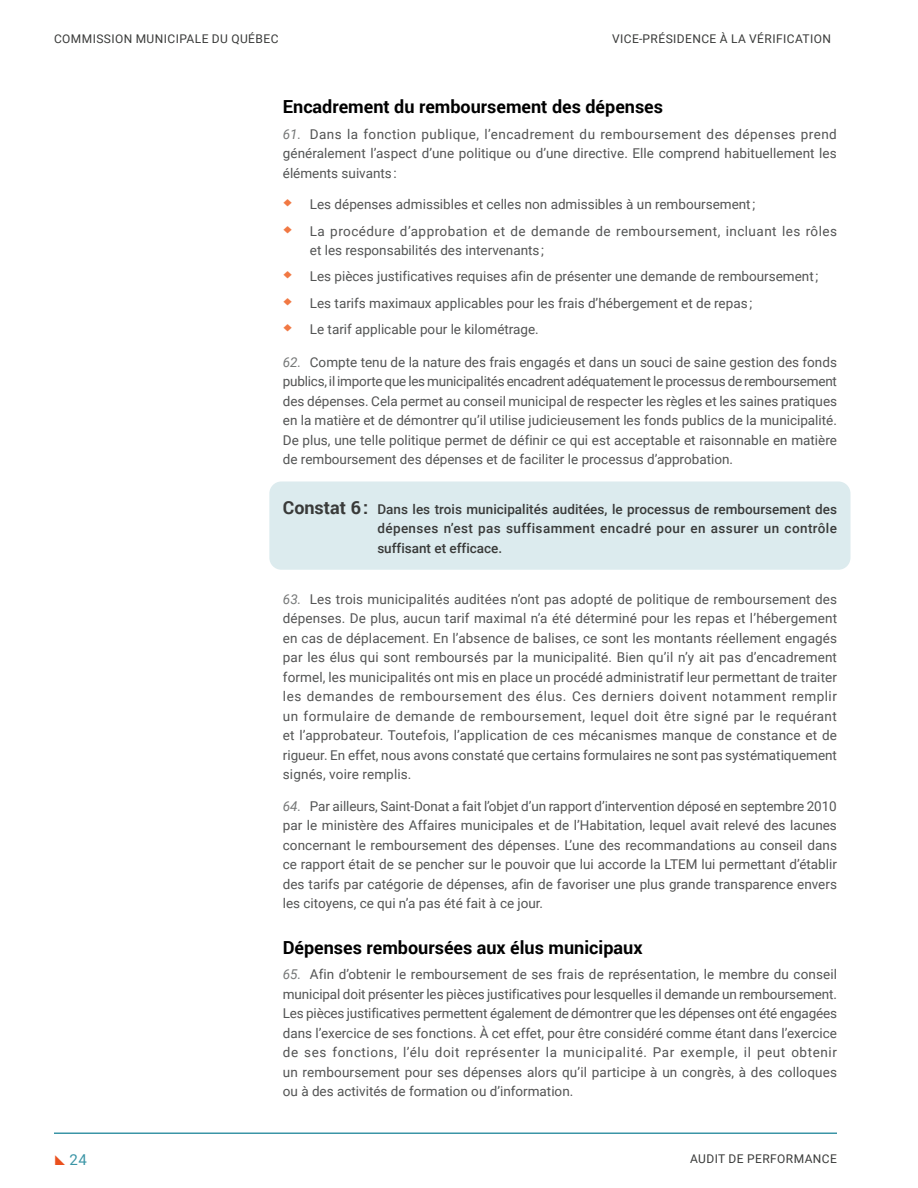
<style>
.page{position:relative;width:918px;height:1188px;background:#fff}
.page>*{position:absolute;margin:0;border:0;box-sizing:border-box;transform-origin:0 0}
.H3_Titre_2__Texte{font:700 18px "Roboto";color:#000}
.t1{font:15px "Roboto";color:#3b95a6}
.Texte_courant_-_Numé{font:13.5px/19.5px "Roboto";color:#535454;text-align:justify}
.Texte_courant_-_Cons{font:500 13.5px/19.5px "Roboto";letter-spacing:.03em;color:#393a39;text-align:justify}
.Texte_courant_-_Numé-2{font:13.5px/19.5px "Roboto";letter-spacing:.035em;color:#535454}
.t2{font:12px "Roboto";letter-spacing:.035em;color:#393a39}
.s1{font-style:italic;color:#767878}
.s2{font-weight:700;font-size:18px}
</style>
<div class="page">
<hr style="left:54px;top:1132px;width:783px;height:2px;background:#3b95a6">
<div style="left:269px;top:482px;width:581px;height:88px;background:#dcebee;border-radius:12px"></div>
<p class="t2" style="left:54px;top:30px;width:226px">COMMISSION MUNICIPALE DU QUÉBEC</p>
<p class="t2" style="left:612px;top:30px;width:220px">VICE-PRÉSIDENCE À LA VÉRIFICATION</p>
<h2 class="H3_Titre_2__Texte" style="left:283px;top:94px;width:382px">Encadrement du remboursement des dépenses</h2>
<p class="Texte_courant_-_Numé" style="left:283px;top:124px;width:556px"><span class="s1">61.</span> Dans la fonction publique, l’encadrement du remboursement des dépenses prend généralement l’aspect d’une politique ou d’une directive. Elle comprend habituellement les éléments suivants :</p>
<p class="Texte_courant_-_Numé" style="left:283px;top:194px;width:474px"><sup>◆</sup> Les dépenses admissibles et celles non admissibles à un remboursement ;</p>
<p class="Texte_courant_-_Numé-2" style="left:310px;top:221px;width:529px;text-indent:-27px"><sup>◆</sup> La procédure d’approbation et de demande de remboursement, incluant les rôles et les responsabilités des intervenants ;</p>
<p class="Texte_courant_-_Numé" style="left:283px;top:266px;width:537px"><sup>◆</sup> Les pièces justificatives requises afin de présenter une demande de remboursement ;</p>
<p class="Texte_courant_-_Numé" style="left:283px;top:293px;width:471px"><sup>◆</sup> Les tarifs maximaux applicables pour les frais d’hébergement et de repas ;</p>
<p class="Texte_courant_-_Numé" style="left:283px;top:319px;width:257px"><sup>◆</sup> Le tarif applicable pour le kilométrage.</p>
<p class="Texte_courant_-_Numé" style="left:283px;top:352px;width:556px"><span class="s1">62.</span> Compte tenu de la nature des frais engagés et dans un souci de saine gestion des fonds publics, il importe que les municipalités encadrent adéquatement le processus de remboursement des dépenses. Cela permet au conseil municipal de respecter les règles et les saines pratiques en la matière et de démontrer qu’il utilise judicieusement les fonds publics de la municipalité.<br>De plus, une telle politique permet de définir ce qui est acceptable et raisonnable en matière de remboursement des dépenses et de faciliter le processus d’approbation.</p>
<p class="Texte_courant_-_Cons" style="left:377px;top:499px;width:461px;text-indent:-94px"><span class="s2">Constat 6:</span> Dans les trois municipalités auditées, le processus de remboursement des dépenses n’est pas suffisamment encadré pour en assurer un contrôle suffisant et efficace.</p>
<p class="Texte_courant_-_Numé" style="left:283px;top:589px;width:556px"><span class="s1">63.</span> Les trois municipalités auditées n’ont pas adopté de politique de remboursement des dépenses. De plus, aucun tarif maximal n’a été déterminé pour les repas et l’hébergement en cas de déplacement. En l’absence de balises, ce sont les montants réellement engagés par les élus qui sont remboursés par la municipalité. Bien qu’il n’y ait pas d’encadrement formel, les municipalités ont mis en place un procédé administratif leur permettant de traiter les demandes de remboursement des élus. Ces derniers doivent notamment remplir un formulaire de demande de remboursement, lequel doit être signé par le requérant et l’approbateur. Toutefois, l’application de ces mécanismes manque de constance et de rigueur. En effet, nous avons constaté que certains formulaires ne sont pas systématiquement signés, voire remplis.</p>
<p class="Texte_courant_-_Numé" style="left:283px;top:796px;width:556px"><span class="s1">64.</span> Par ailleurs, Saint-Donat a fait l’objet d’un rapport d’intervention déposé en septembre 2010 par le ministère des Affaires municipales et de l’Habitation, lequel avait relevé des lacunes concernant le remboursement des dépenses. L’une des recommandations au conseil dans ce rapport était de se pencher sur le pouvoir que lui accorde la LTEM lui permettant d’établir des tarifs par catégorie de dépenses, afin de favoriser une plus grande transparence envers les citoyens, ce qui n’a pas été fait à ce jour.</p>
<h2 class="H3_Titre_2__Texte" style="left:283px;top:935px;width:361px">Dépenses remboursées aux élus municipaux</h2>
<p class="Texte_courant_-_Numé" style="left:283px;top:964px;width:556px"><span class="s1">65.</span> Afin d’obtenir le remboursement de ses frais de représentation, le membre du conseil municipal doit présenter les pièces justificatives pour lesquelles il demande un remboursement.<br>Les pièces justificatives permettent également de démontrer que les dépenses ont été engagées dans l’exercice de ses fonctions. À cet effet, pour être considéré comme étant dans l’exercice de ses fonctions, l’élu doit représenter la municipalité. Par exemple, il peut obtenir un remboursement pour ses dépenses alors qu’il participe à un congrès, à des colloques ou à des activités de formation ou d’information.</p>
<p class="t1" style="left:70px;top:1149px;width:19px">24</p>
<p class="t2" style="left:690px;top:1150px;width:148px">AUDIT DE PERFORMANCE</p>
</div>
